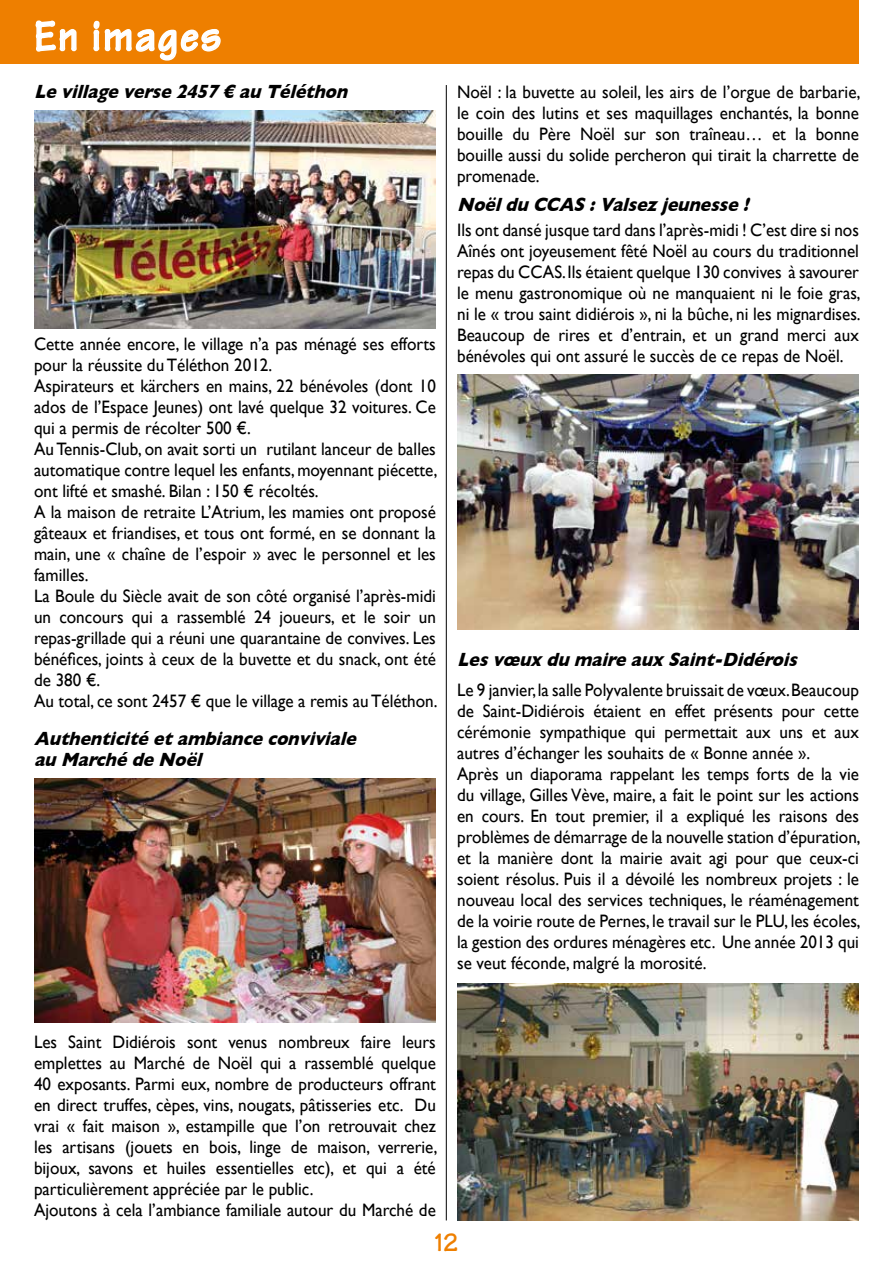
<style>
.page{position:relative;width:893px;height:1263px;background:#fff}
.page>*{position:absolute;margin:0;border:0;box-sizing:border-box;transform-origin:0 0}
.t1{font:700 45px "Tekton";letter-spacing:.04em;color:#fff;scale:.9 1}
.t2{font:700 27px "Tekton";color:#ee7f00}
.t3{font:italic 700 19.5px/21px "Gill Sans";color:#000;scale:.9 1}
.t4{font:18px/21px "Gill Sans";color:#000;scale:.95 1}
</style>
<div class="page">
<div style="left:0;top:0;width:859px;height:64px;background:#ee7f00"></div>
<svg style="left:35px;top:20px;width:42px;height:32px"></svg>
<svg style="left:93px;top:20px;width:128px;height:41px"></svg>
<img style="left:34px;top:111px;width:402px;height:217px">
<img style="left:34px;top:779px;width:402px;height:243px">
<img style="left:457px;top:374px;width:402px;height:256px">
<img style="left:457px;top:984px;width:402px;height:236px">
<hr style="left:446px;top:85px;width:1px;height:1135px;background:#000">
<h1 class="t1" style="left:34px;top:8px;width:210px">En images</h1>
<p class="t3" style="left:34px;top:81px;width:356px">Levillageverse2457€auTéléthon</p>
<p class="t4" style="left:34px;top:333px;width:426px">Cette année encore, le village n’a pas ménagé ses efforts pour la réussite du Téléthon 2012.<br>Aspirateurs et kärchers en mains, 22 bénévoles (dont 10 ados de l’Espace Jeunes) ont lavé quelque 32 voitures. Ce qui a permis de récolter 500 €.<br>Au Tennis-Club, on avait sorti un rutilant lanceur de balles automatique contre lequel les enfants, moyennant piécette, ont lifté et smashé. Bilan : 150 € récoltés.<br>A la maison de retraite L’Atrium, les mamies ont proposé gâteaux et friandises, et tous ont formé, en se donnant la main, une « chaîne de l’espoir » avec le personnel et les familles.<br>La Boule du Siècle avait de son côté organisé l’après-midi un concours qui a rassemblé 24 joueurs, et le soir un repas-grillade qui a réuni une quarantaine de convives. Les bénéfices, joints à ceux de la buvette et du snack, ont été de 380 €.<br>Au total, ce sont 2457 € que le village a remis au Téléthon.</p>
<p class="t3" style="left:34px;top:728px;width:365px">Authenticitéetambianceconviviale auMarchédeNoël</p>
<p class="t4" style="left:457px;top:81px;width:426px;text-align:justify">Noël : la buvette au soleil, les airs de l’orgue de barbarie, le coin des lutins et ses maquillages enchantés, la bonne bouille du Père Noël sur son traîneau… et la bonne bouille aussi du solide percheron qui tirait la charrette de promenade.</p>
<p class="t3" style="left:457px;top:194px;width:331px">NoëlduCCAS :Valsezjeunesse !</p>
<p class="t4" style="left:457px;top:219px;width:426px;text-align:justify">Ils ont dansé jusque tard dans l’après-midi ! C’est dire si nos Aînés ont joyeusement fêté Noël au cours du traditionnel repas du CCAS. Ils étaient quelque 130 convives à savourer le menu gastronomique où ne manquaient ni le foie gras, ni le « trou saint didiérois », ni la bûche, ni les mignardises.<br>Beaucoup de rires et d’entrain, et un grand merci aux bénévoles qui ont assuré le succès de ce repas de Noël.</p>
<p class="t3" style="left:457px;top:649px;width:385px">LesvœuxdumaireauxSaint-Didérois</p>
<p class="t4" style="left:457px;top:679px;width:426px">Le 9 janvier, la salle Polyvalente bruissait de vœux. Beaucoup de Saint-Didiérois étaient en effet présents pour cette cérémonie sympathique qui permettait aux uns et aux autres d’échanger les souhaits de « Bonne année ».<br>Après un diaporama rappelant les temps forts de la vie du village, Gilles Vève, maire, a fait le point sur les actions en cours. En tout premier, il a expliqué les raisons des problèmes de démarrage de la nouvelle station d’épuration, et la manière dont la mairie avait agi pour que ceux-ci soient résolus. Puis il a dévoilé les nombreux projets : le nouveau local des services techniques, le réaménagement de la voirie route de Pernes, le travail sur le PLU, les écoles, la gestion des ordures ménagères etc. Une année 2013 qui se veut féconde, malgré la morosité.</p>
<p class="t4" style="left:34px;top:1031px;width:426px">Les Saint Didiérois sont venus nombreux faire leurs emplettes au Marché de Noël qui a rassemblé quelque 40 exposants. Parmi eux, nombre de producteurs offrant en direct truffes, cèpes, vins, nougats, pâtisseries etc. Du vrai « fait maison », estampille que l’on retrouvait chez les artisans (jouets en bois, linge de maison, verrerie, bijoux, savons et huiles essentielles etc), et qui a été particulièrement appréciée par le public.<br>Ajoutons à cela l’ambiance familiale autour du Marché de</p>
<h2 class="t2" style="left:435px;top:1226px;width:25px">12</h2>
</div>
